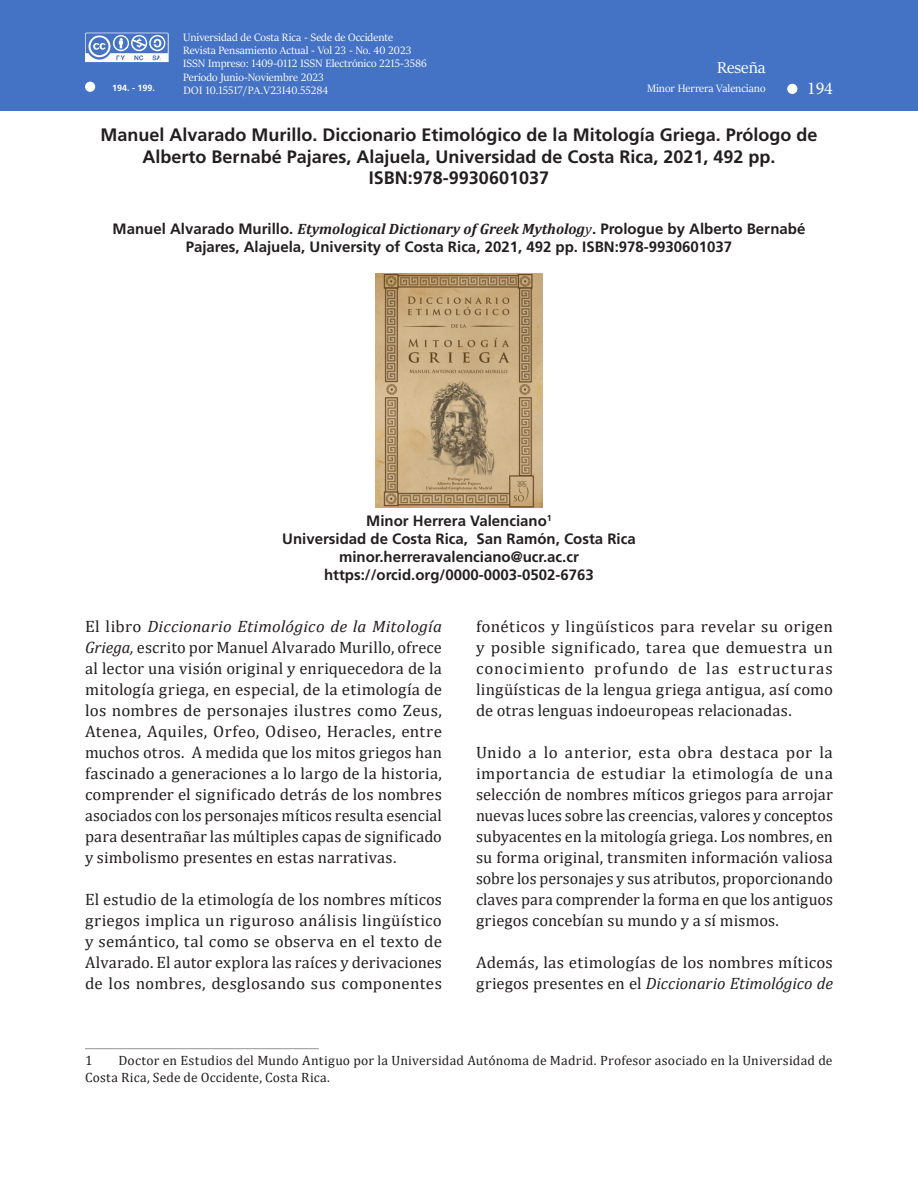
<style>
.page{position:relative;width:918px;height:1188px;background:#fff}
.page>*{position:absolute;margin:0;border:0;box-sizing:border-box;transform-origin:0 0}
.titular_inicial{font:700 18px/21.6px "Frutiger LT Std";color:#231f20;text-align:center}
.t1{font:18px "Sitka Text";color:#fff}
.t2{font:18px "Minion Pro";color:#fff}
.cuerpo{font:16.5px/21px "Cambria";letter-spacing:.01em;color:#231f20;text-align:justify}
.titular_inicial_ingl{font:700 15px/18px "Frutiger LT Std";color:#231f20;text-align:center}
.pies_de_pagina{font:13.5px/16.5px "Cambria";letter-spacing:.015em;color:#231f20}
.titular_inicial-2{font:12px "Sitka Text";color:#fff}
.titular_inicial-3{font:700 9px "Frutiger LT Std";color:#fff}
.s1{font-family:"Cambria";font-style:italic}
.s2{font-family:"Cambria";font-weight:400;font-style:italic}
.s3{font-style:italic}
</style>
<div class="page">
<div style="left:0;top:0;width:918px;height:111px;background:#4472c4"></div>
<svg style="left:85px;top:33px;width:84px;height:29px"></svg>
<div style="left:787px;top:84px;width:10px;height:10px;background:#fff;border-radius:50%"></div>
<div style="left:85px;top:82px;width:10px;height:10px;background:#fff;border-radius:50%"></div>
<img style="left:375px;top:273px;width:168px;height:235px">
<hr style="left:85px;top:1048px;width:234px;height:1px;background:#939598">
<p class="titular_inicial-2" style="left:183px;top:28px;width:211px">Universidad de Costa Rica - Sede de Occidente</p>
<p class="titular_inicial-2" style="left:183px;top:41px;width:230px">Revista Pensamiento Actual - Vol 23 - No. 40 2023</p>
<p class="titular_inicial-2" style="left:183px;top:55px;width:245px">ISSN Impreso: 1409-0112 ISSN Electrónico 2215-3586</p>
<p class="titular_inicial-2" style="left:183px;top:68px;width:142px">Período Junio-Noviembre 2023</p>
<p class="titular_inicial-2" style="left:183px;top:81px;width:147px">DOI 10.15517/PA.V23I40.55284</p>
<p class="t1" style="left:717px;top:54px;width:50px">Reseña</p>
<p class="t2" style="left:807px;top:76px;width:27px">194</p>
<p class="titular_inicial-3" style="left:112px;top:82px;width:45px">194. - 199.</p>
<p class="titular_inicial-2" style="left:647px;top:79px;width:120px">Minor Herrera Valenciano</p>
<p class="titular_inicial" style="left:101px;top:124px;width:718px">Manuel Alvarado Murillo. Diccionario Etimológico de la Mitología Griega. Prólogo de<br>Alberto Bernabé Pajares, Alajuela, Universidad de Costa Rica, 2021, 492 pp.<br>ISBN:978-9930601037</p>
<p class="titular_inicial_ingl" style="left:113px;top:219px;width:694px">Manuel Alvarado Murillo. <span class="s1">Etymological Dictionary of Greek Mytholog</span><span class="s2">y</span>. Prologue by Alberto Bernabé<br>Pajares, Alajuela, University of Costa Rica, 2021, 492 pp. ISBN:978-9930601037</p>
<p class="titular_inicial_ingl" style="left:366px;top:512px;width:187px">Minor Herrera Valenciano<sup>1</sup></p>
<p class="titular_inicial_ingl" style="left:282px;top:530px;width:355px">Universidad de Costa Rica, San Ramón, Costa Rica</p>
<p class="titular_inicial_ingl" style="left:339px;top:548px;width:241px">minor.herreravalenciano@ucr.ac.cr</p>
<p class="titular_inicial_ingl" style="left:324px;top:566px;width:271px">https://orcid.org/0000-0003-0502-6763</p>
<p class="cuerpo" style="left:85px;top:615px;width:358px">El libro <span class="s3">Diccionario Etimológico de la Mitología Griega,</span> escrito por Manuel Alvarado Murillo, ofrece al lector una visión original y enriquecedora de la mitología griega, en especial, de la etimología de los nombres de personajes ilustres como Zeus, Atenea, Aquiles, Orfeo, Odiseo, Heracles, entre muchos otros. A medida que los mitos griegos han fascinado a generaciones a lo largo de la historia, comprender el significado detrás de los nombres asociados con los personajes míticos resulta esencial para desentrañar las múltiples capas de significado y simbolismo presentes en estas narrativas.</p>
<p class="cuerpo" style="left:85px;top:888px;width:358px">El estudio de la etimología de los nombres míticos griegos implica un riguroso análisis lingüístico y semántico, tal como se observa en el texto de Alvarado. El autor explora las raíces y derivaciones de los nombres, desglosando sus componentes</p>
<p class="cuerpo" style="left:476px;top:615px;width:358px">fonéticos y lingüísticos para revelar su origen y posible significado, tarea que demuestra un conocimiento profundo de las estructuras lingüísticas de la lengua griega antigua, así como de otras lenguas indoeuropeas relacionadas.</p>
<p class="cuerpo" style="left:476px;top:741px;width:358px">Unido a lo anterior, esta obra destaca por la importancia de estudiar la etimología de una selección de nombres míticos griegos para arrojar nuevas luces sobre las creencias, valores y conceptos subyacentes en la mitología griega. Los nombres, en su forma original, transmiten información valiosa sobre los personajes y sus atributos, proporcionando claves para comprender la forma en que los antiguos griegos concebían su mundo y a sí mismos.</p>
<p class="cuerpo" style="left:476px;top:951px;width:358px">Además, las etimologías de los nombres míticos griegos presentes en el <span class="s3">Diccionario Etimológico de</span></p>
<p class="pies_de_pagina" style="left:85px;top:1052px;width:749px;text-indent:33px">Doctor en Estudios del Mundo Antiguo por la Universidad Autónoma de Madrid. Profesor asociado en la Universidad de<br>Costa Rica, Sede de Occidente, Costa Rica.</p>
<p class="pies_de_pagina" style="left:85px;top:1052px;width:9px">1</p>
</div>
